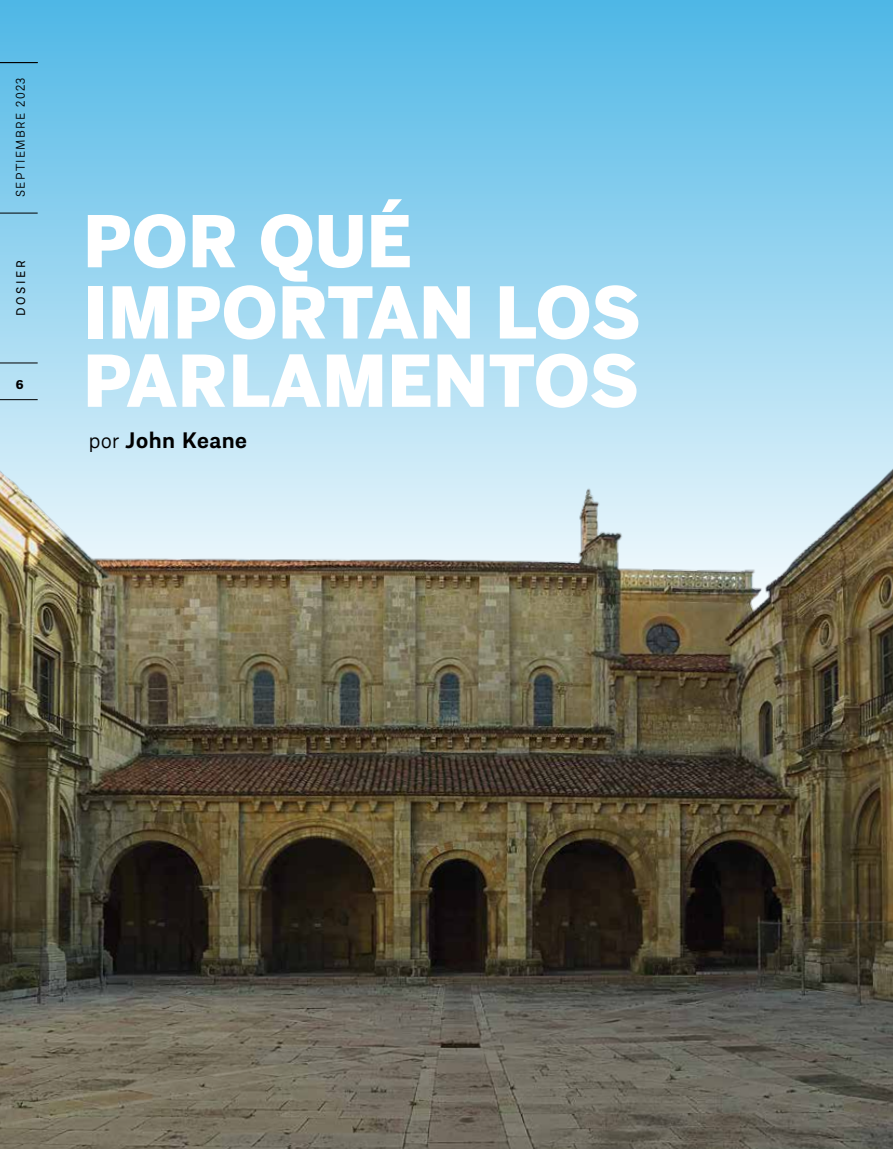
<style>
.page{position:relative;width:893px;height:1149px;background:#fff}
.page>*{position:absolute;margin:0;border:0;box-sizing:border-box;transform-origin:0 0}
.t1{font:900 70.65px/69.8px "Benton Sans";color:#fff}
.t2{font:600 24px "Almanach";letter-spacing:.02em;color:#000}
.t3{font:300 13.5px "Almanach";letter-spacing:.1em;color:#000}
.t4{font:13.5px "Almanach";letter-spacing:.2em;color:#000}
.t5{font:700 13.5px "Almanach";color:#000}
.s1{font-weight:300}
</style>
<div class="page">
<svg style="left:0;top:0;width:893px;height:454px;background:#8cd0ee"></svg>
<hr style="left:0;top:62px;width:38px;height:1px;background:#000">
<hr style="left:0;top:213px;width:38px;height:1px;background:#000">
<hr style="left:0;top:362px;width:38px;height:1px;background:#000">
<hr style="left:0;top:399px;width:38px;height:1px;background:#000">
<img style="left:0;top:454px;width:893px;height:694px">
<p class="t3" style="left:11px;top:197px;width:120px;rotate:-90deg">SEPTIEMBRE 2023</p>
<p class="t4" style="left:11px;top:316px;width:58px;rotate:-90deg">DOSIER</p>
<p class="t5" style="left:16px;top:373px;width:9px">6</p>
<p class="t1" style="left:83px;top:205px;width:560px">POR QUÉ<br>IMPORTAN LOS<br>PARLAMENTOS</p>
<p class="t2" style="left:89px;top:422px;width:159px"><span class="s1">por</span> John Keane</p>
</div>
